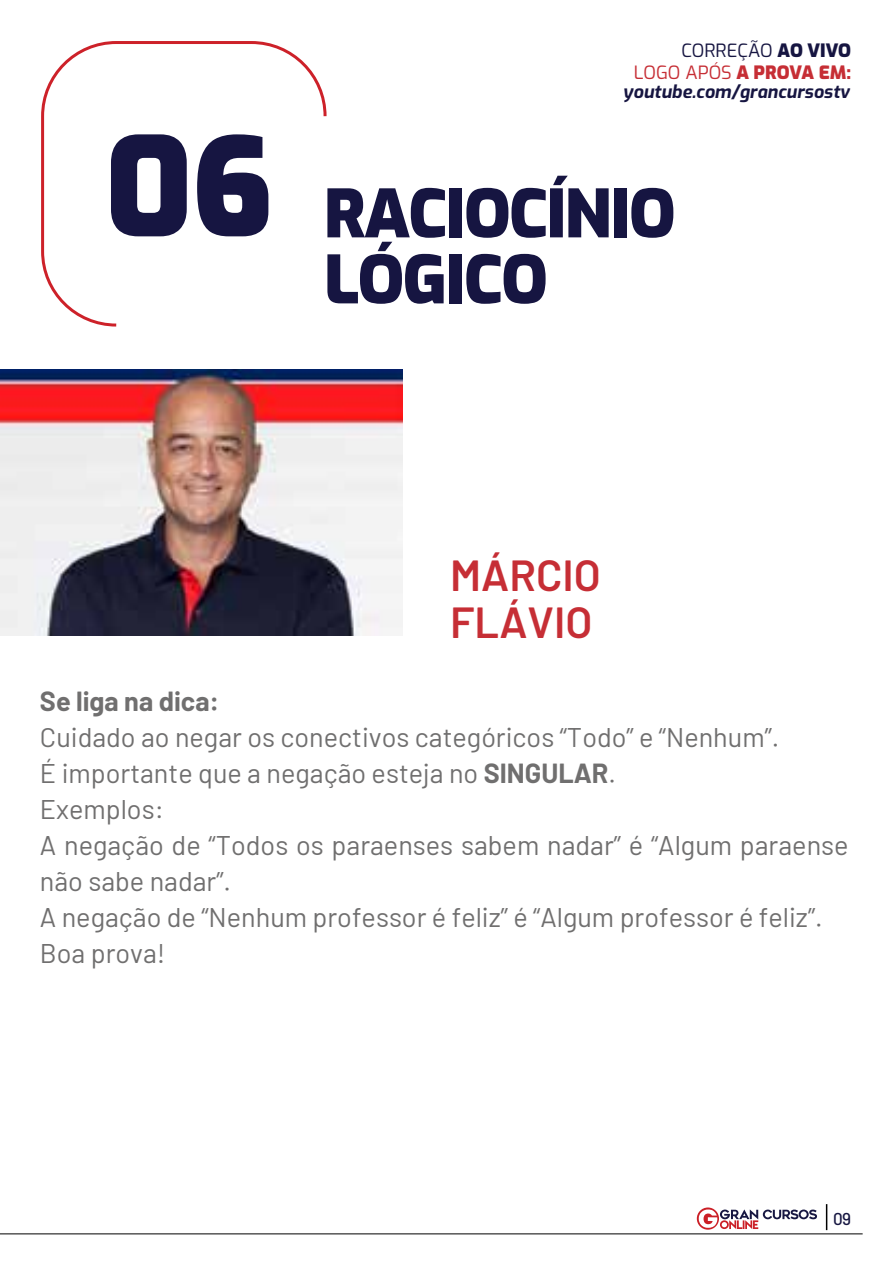
<style>
.page{position:relative;width:893px;height:1276px;background:#fff}
.page>*{position:absolute;margin:0;border:0;box-sizing:border-box;transform-origin:0 0}
.t1{font:900 135px "Exo";color:#161541}
.t2{font:900 66px/66px "Exo";letter-spacing:-.025em;color:#161541}
.t3{font:600 43.5px/47.1px "Barlow";color:#c62e35}
.t4{font:27px/36px "Barlow";color:#706f6f}
.t5{font:700 27px "Barlow";color:#706f6f}
.t6{font:900 18.3px/21.9px "Exo";color:#c62e35;text-align:right}
.t7{font:italic 700 17.7px "Exo";color:#161541}
.t8{font:500 17.1px "Barlow";color:#171742}
.s1{font-weight:400;color:#161541}
.s2{color:#161541}
.s3{font-weight:400}
.s4{font-weight:700}
</style>
<div class="page">
<img style="left:0;top:369px;width:403px;height:267px">
<svg style="left:41px;top:41px;width:286px;height:285px"></svg>
<hr style="left:0;top:1233px;width:863px;height:1px;background:#000">
<svg style="left:826px;top:1204px;width:1px;height:26px"></svg>
<svg style="left:697px;top:1207px;width:22px;height:22px"></svg>
<svg style="left:699px;top:1209px;width:118px;height:20px"></svg>
<h1 class="t1" style="left:106px;top:82px;width:169px">06</h1>
<p class="t6" style="left:634px;top:38px;width:219px"><span class="s1">CORREÇÃO</span> <span class="s2">AO VIVO<br></span><span class="s3">LOGO APÓS</span> A PROVA EM:</p>
<p class="t7" style="left:623px;top:78px;width:228px">youtube.com/grancursostv</p>
<h2 class="t2" style="left:324px;top:176px;width:353px">RACIOCÍNIO<br>LÓGICO</h2>
<h3 class="t3" style="left:450px;top:548px;width:152px">MÁRCIO<br>FLÁVIO</h3>
<p class="t5" style="left:40px;top:681px;width:181px">Se liga na dica:</p>
<p class="t4" style="left:40px;top:717px;width:810px">Cuidado ao negar os conectivos categóricos “Todo” e “Nenhum”.<br>É importante que a negação esteja no <span class="s4">SINGULAR</span>.<br>Exemplos:<br>A negação de “Todos os paraenses sabem nadar” é “Algum paraense não sabe nadar”.<br>A negação de “Nenhum professor é feliz” é “Algum professor é feliz”.<br>Boa prova!</p>
<p class="t8" style="left:833px;top:1206px;width:19px">09</p>
</div>
